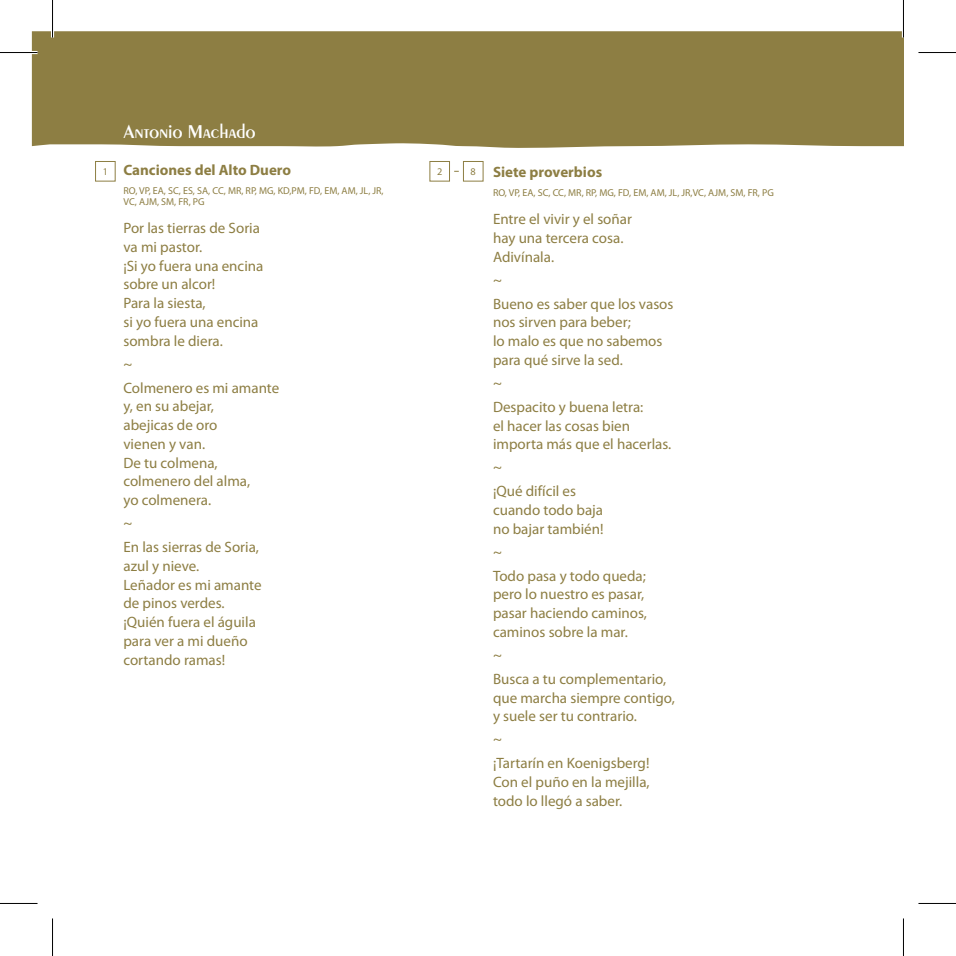
<style>
.page{position:relative;width:956px;height:956px;background:#fff}
.page>*{position:absolute;margin:0;border:0;box-sizing:border-box;transform-origin:0 0}
.t1{font:20px "Penguin Plain";color:#fff}
.t2{font:15px/18.8px "Myriad Pro";color:#8d7e43}
.t3{font:700 15px "Myriad Pro";color:#8d7e43}
.t4{font:10.25px "Myriad Pro";color:#8d7e43}
.t5{font:10px/11.2px "Myriad Pro";color:#8d7e43}
</style>
<div class="page">
<div style="left:32px;top:31px;width:871px;height:117px;background:#8d7e43"></div>
<div style="left:95px;top:161px;width:21px;height:20px;border:1px solid #8d7e43"></div>
<div style="left:463px;top:161px;width:20px;height:20px;border:1px solid #8d7e43"></div>
<div style="left:429px;top:161px;width:21px;height:20px;border:1px solid #8d7e43"></div>
<hr style="left:0;top:51px;width:38px;height:3px;background:#fff">
<hr style="left:51px;top:0;width:3px;height:37px;background:#fff">
<hr style="left:901px;top:0;width:3px;height:37px;background:#fff">
<hr style="left:0;top:52px;width:38px;height:1px;background:#000">
<hr style="left:918px;top:52px;width:37px;height:1px;background:#000">
<hr style="left:0;top:902px;width:38px;height:1px;background:#000">
<hr style="left:918px;top:902px;width:37px;height:1px;background:#000">
<hr style="left:52px;top:0;width:1px;height:37px;background:#000">
<hr style="left:52px;top:918px;width:1px;height:37px;background:#000">
<hr style="left:902px;top:0;width:1px;height:37px;background:#000">
<hr style="left:902px;top:918px;width:1px;height:37px;background:#000">
<h1 class="t1" style="left:123px;top:119px;width:133px">Antonio Machado</h1>
<p class="t3" style="left:123px;top:160px;width:169px">Canciones del Alto Duero</p>
<p class="t5" style="left:123px;top:184px;width:262px">RO, VP, EA, SC, ES, SA, CC, MR, RP, MG, KD,PM, FD, EM, AM, JL, JR,<br>VC, AJM, SM, FR, PG</p>
<p class="t2" style="left:123px;top:218px;width:141px">Por las tierras de Soria va mi pastor.<br>¡Si yo fuera una encina sobre un alcor!<br>Para la siesta,<br>si yo fuera una encina sombra le diera.</p>
<p class="t2" style="left:123px;top:351px;width:157px;line-height:23.8px">~<br>Colmenero es mi amante</p>
<p class="t2" style="left:123px;top:396px;width:128px">y, en su abejar, abejicas de oro vienen y van.<br>De tu colmena, colmenero del alma, yo colmenera.</p>
<p class="t2" style="left:123px;top:511px;width:137px;line-height:23.8px">~<br>En las sierras de Soria,</p>
<p class="t2" style="left:123px;top:556px;width:140px">azul y nieve.<br>Leñador es mi amante de pinos verdes. ¡Quién fuera el águila para ver a mi dueño cortando ramas!</p>
<p class="t4" style="left:103px;top:165px;width:7px">1</p>
<p class="t4" style="left:437px;top:165px;width:7px">2</p>
<p class="t4" style="left:470px;top:165px;width:7px">8</p>
<p class="t3" style="left:493px;top:162px;width:111px">Siete proverbios</p>
<p class="t5" style="left:493px;top:187px;width:282px">RO, VP, EA, SC, CC, MR, RP, MG, FD, EM, AM, JL, JR,VC, AJM, SM, FR, PG</p>
<p class="t2" style="left:493px;top:209px;width:140px">Entre el vivir y el soñar hay una tercera cosa.<br>Adivínala.</p>
<p class="t2" style="left:493px;top:267px;width:182px;line-height:23.8px">~<br>Bueno es saber que los vasos</p>
<p class="t2" style="left:493px;top:312px;width:171px">nos sirven para beber;<br>lo malo es que no sabemos para qué sirve la sed.</p>
<p class="t2" style="left:493px;top:371px;width:152px;line-height:23.8px">~<br>Despacito y buena letra:</p>
<p class="t2" style="left:493px;top:416px;width:180px">el hacer las cosas bien importa más que el hacerlas.</p>
<p class="t2" style="left:493px;top:455px;width:85px;line-height:23.8px">~<br>¡Qué difícil es</p>
<p class="t2" style="left:493px;top:500px;width:112px">cuando todo baja no bajar también!</p>
<p class="t2" style="left:493px;top:539px;width:154px;line-height:23.8px">~<br>Todo pasa y todo queda;</p>
<p class="t2" style="left:493px;top:584px;width:155px">pero lo nuestro es pasar, pasar haciendo caminos, caminos sobre la mar.</p>
<p class="t2" style="left:493px;top:642px;width:175px;line-height:23.8px">~<br>Busca a tu complementario,</p>
<p class="t2" style="left:493px;top:687px;width:183px">que marcha siempre contigo, y suele ser tu contrario.</p>
<p class="t2" style="left:493px;top:727px;width:158px;line-height:23.8px">~<br>¡Tartarín en Koenigsberg!</p>
<p class="t2" style="left:493px;top:772px;width:158px">Con el puño en la mejilla, todo lo llegó a saber.</p>
</div>
